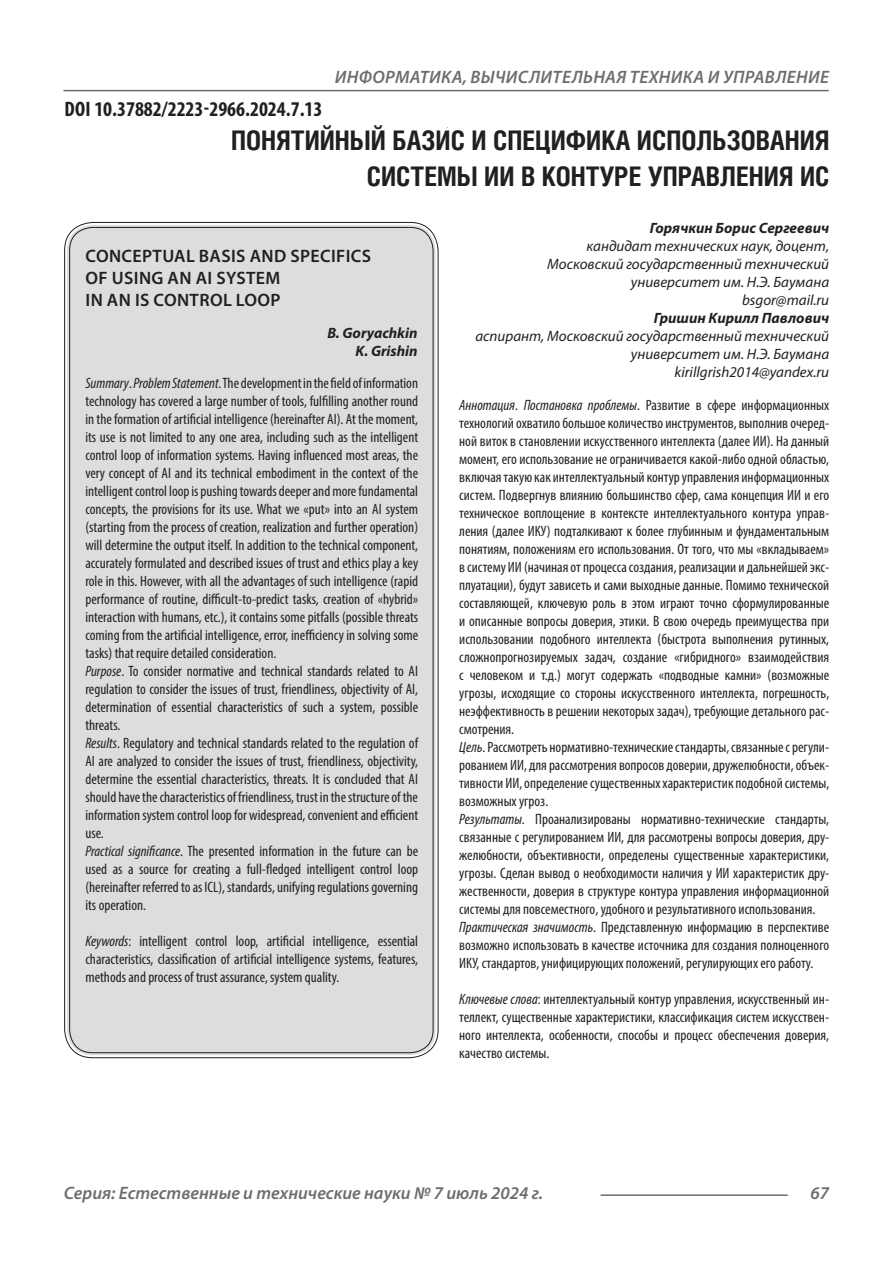
<style>
.page{position:relative;width:893px;height:1263px;background:#fff}
.page>*{position:absolute;margin:0;border:0;box-sizing:border-box;transform-origin:0 0}
.Статья_название{font:700 27px/36px "Helios Cond C";color:#231f20;text-align:right}
.ДОИ{font:700 condensed 21px "Myriad Pro";color:#231f20}
.t1{font:italic 600 18px "Myriad Pro";letter-spacing:.005em;color:#6c6d70}
.Статья_название_англ{font:600 18px/21.6px "Myriad Pro";letter-spacing:.02em;color:#231f20}
.Статья_аннотация_тек{font:condensed 15px/18px "Myriad Pro";color:#231f20;text-align:justify}
.Статья_аннотация_анг{font:condensed 15px/18px "Myriad Pro";color:#231f20;text-align:justify}
.Статья_автор_инфо{font:italic 15px/18px "Myriad Pro";color:#231f20;text-align:right}
.Статья_автор_инфо-2{font:italic 700 15px "Myriad Pro";color:#231f20}
.Статья_автор_англ{font:italic 700 15px "Myriad Pro";color:#231f20}
.s1{font-style:italic}
</style>
<div class="page">
<hr style="left:63px;top:90px;width:766px;height:1px;background:#6c6d70">
<hr style="left:601px;top:1194px;width:187px;height:2px;background:#6c6d70">
<div style="left:67px;top:225px;width:369px;height:830px;background:#dcdddf;border-radius:26px"></div>
<p class="t1" style="left:335px;top:66px;width:496px">ИНФОРМАТИКА, ВЫЧИСЛИТЕЛЬНАЯ ТЕХНИКА И УПРАВЛЕНИЕ</p>
<p class="Статья_название" style="left:231px;top:121px;width:600px">ПОНЯТИЙНЫЙ БАЗИС И СПЕЦИФИКА ИСПОЛЬЗОВАНИЯ<br>СИСТЕМЫ ИИ В КОНТУРЕ УПРАВЛЕНИЯ ИС</p>
<p class="Статья_автор_инфо-2" style="left:650px;top:218px;width:181px">Горячкин Борис Сергеевич</p>
<p class="Статья_автор_инфо" style="left:547px;top:237px;width:283px">кандидат технических наук, доцент,<br>Московский государственный технический университет им. Н.Э. Баумана</p>
<p class="Статья_автор_инфо" style="left:742px;top:291px;width:89px">bsgor@mail.ru</p>
<p class="Статья_автор_инфо-2" style="left:654px;top:308px;width:177px">Гришин Кирилл Павлович</p>
<p class="Статья_автор_инфо" style="left:475px;top:327px;width:355px">аспирант, Московский государственный технический университет им. Н.Э. Баумана</p>
<p class="Статья_автор_инфо" style="left:674px;top:363px;width:156px">kirillgrish2014@yandex.ru</p>
<p class="Статья_аннотация_тек" style="left:459px;top:396px;width:371px"><span class="s1">Аннотация</span>. <span class="s1">Постановка проблемы</span>. Развитие в сфере информационных технологий охватило большое количество инструментов, выполнив очеред&shy;ной виток в становлении искусственного интеллекта (далее ИИ). На данный момент, его использование не ограничивается какой-либо одной областью, включая такую как интеллектуальный контур управления информационных систем. Подвергнув влиянию большинство сфер, сама концепция ИИ и его техническое воплощение в контексте интеллектуального контура управ&shy;ления (далее ИКУ) подталкивают к более глубинным и фундаментальным понятиям, положениям его использования. От того, что мы «вкладываем» в систему ИИ (начиная от процесса создания, реализации и дальнейшей экс&shy;плуатации), будут зависеть и сами выходные данные. Помимо технической составляющей, ключевую роль в этом играют точно сформулированные и описанные вопросы доверия, этики. В свою очередь преимущества при использовании подобного интеллекта (быстрота выполнения рутинных, сложнопрогнозируемых задач, создание «гибридного» взаимодействия с человеком и т.д.) могут содержать «подводные камни» (возможные угрозы, исходящие со стороны искусственного интеллекта, погрешность, неэффективность в решении некоторых задач), требующие детального рас&shy;смотрения.</p>
<p class="Статья_аннотация_тек" style="left:459px;top:738px;width:371px"><span class="s1">Цель</span>. Рассмотреть нормативно-технические стандарты, связанные с регули&shy;рованием ИИ, для рассмотрения вопросов доверии, дружелюбности, объек&shy;тивности ИИ, определение существенных характеристик подобной системы, возможных угроз.</p>
<p class="Статья_аннотация_тек" style="left:459px;top:810px;width:371px"><span class="s1">Результаты</span>. Проанализированы нормативно-технические стандарты, связанные с регулированием ИИ, для рассмотрены вопросы доверия, дру&shy;желюбности, объективности, определены существенные характеристики, угрозы. Сделан вывод о необходимости наличия у ИИ характеристик дру&shy;жественности, доверия в структуре контура управления информационной системы для повсеместного, удобного и результативного использования.</p>
<p class="Статья_аннотация_тек" style="left:459px;top:918px;width:371px"><span class="s1">Практическая значимость</span>. Представленную информацию в перспективе возможно использовать в качестве источника для создания полноценного ИКУ, стандартов, унифицирующих положений, регулирующих его работу.</p>
<p class="Статья_аннотация_тек" style="left:459px;top:990px;width:371px"><span class="s1">Ключевые слова</span>: интеллектуальный контур управления, искусственный ин&shy;теллект, существенные характеристики, классификация систем искусствен&shy;ного интеллекта, особенности, способы и процесс обеспечения доверия, качество системы.</p>
<p class="ДОИ" style="left:64px;top:96px;width:260px">DOI 10.37882/2223-2966.2024.7.13</p>
<p class="Статья_название_англ" style="left:86px;top:245px;width:287px">CONCEPTUAL BASIS AND SPECIFICS<br>OF USING AN AI SYSTEM<br>IN AN IS CONTROL LOOP</p>
<p class="Статья_автор_англ" style="left:327px;top:323px;width:92px">B. Goryachkin</p>
<p class="Статья_автор_англ" style="left:355px;top:341px;width:64px">K. Grishin</p>
<p class="Статья_аннотация_анг" style="left:85px;top:374px;width:334px"><span class="s1">Summary</span>. <span class="s1">Problem Statement</span>. The development in the field of information technology has covered a large number of tools, fulfilling another round in the formation of artificial intelligence (hereinafter AI). At the moment, its use is not limited to any one area, including such as the intelligent control loop of information systems. Having influenced most areas, the very concept of AI and its technical embodiment in the context of the intelligent control loop is pushing towards deeper and more fundamental concepts, the provisions for its use. What we «put» into an AI system (starting from the process of creation, realization and further operation) will determine the output itself. In addition to the technical component, accurately formulated and described issues of trust and ethics play a key role in this. However, with all the advantages of such intelligence (rapid performance of routine, difficult-to-predict tasks, creation of «hybrid» interaction with humans, etc.), it contains some pitfalls (possible threats coming from the artificial intelligence, error, inefficiency in solving some tasks) that require detailed consideration.</p>
<p class="Статья_аннотация_анг" style="left:85px;top:662px;width:334px"><span class="s1">Purpose</span>. To consider normative and technical standards related to AI regulation to consider the issues of trust, friendliness, objectivity of AI, determination of essential characteristics of such a system, possible threats.</p>
<p class="Статья_аннотация_анг" style="left:85px;top:734px;width:334px"><span class="s1">Results</span>. Regulatory and technical standards related to the regulation of AI are analyzed to consider the issues of trust, friendliness, objectivity, determine the essential characteristics, threats. It is concluded that AI should have the characteristics of friendliness, trust in the structure of the information system control loop for widespread, convenient and efficient use.</p>
<p class="Статья_аннотация_анг" style="left:85px;top:842px;width:334px"><span class="s1">Practical significance</span>. The presented information in the future can be used as a source for creating a full-fledged intelligent control loop (hereinafter referred to as ICL), standards, unifying regulations governing its operation.</p>
<p class="Статья_аннотация_анг" style="left:85px;top:932px;width:334px"><span class="s1">Keywords</span>: intelligent control loop, artificial intelligence, essential characteristics, classification of artificial intelligence systems, features, methods and process of trust assurance, system quality.</p>
<p class="t1" style="left:64px;top:1182px;width:481px">Серия: Естественные и технические науки № 7 июль 2024 г.</p>
<p class="t1" style="left:810px;top:1182px;width:20px">67</p>
</div>
